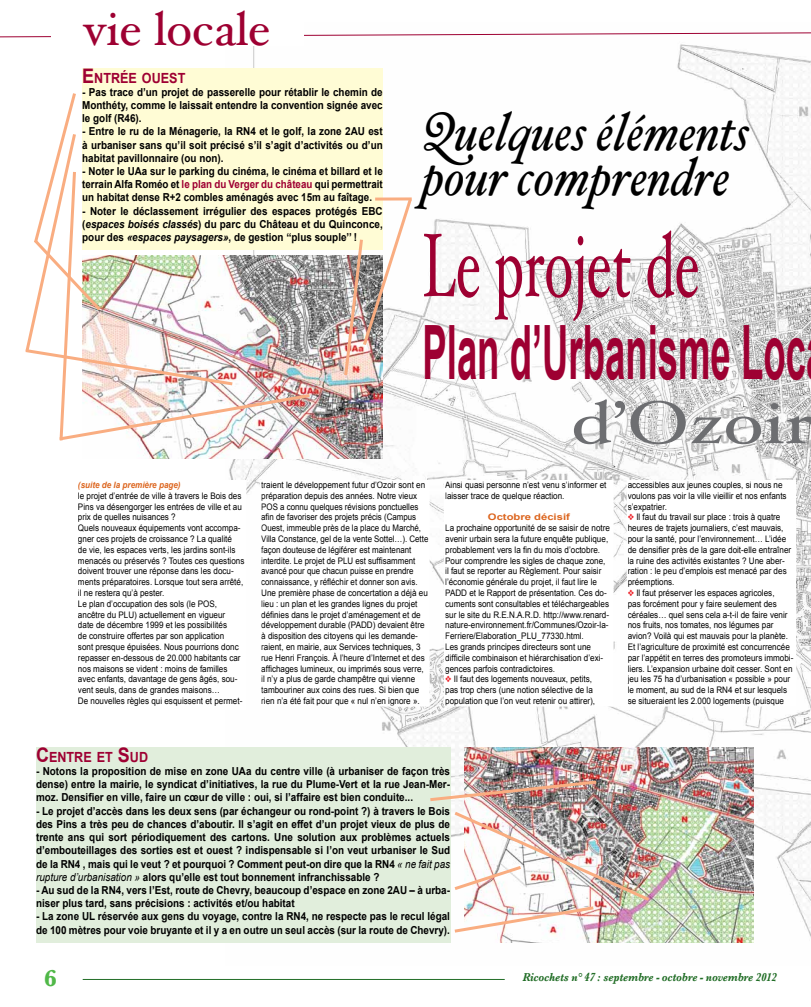
<style>
.page{position:relative;width:811px;height:1007px;background:#fff}
.page>*{position:absolute;margin:0;border:0;box-sizing:border-box;transform-origin:0 0}
.t1{font:90px "Hoefler Text";color:#9e0032;scale:.6 1}
.t2{font:700 75px "Arial";color:#9e0032;scale:.49 1}
.t3{font:60px "Hoefler Text";color:#6d6e71;scale:1.25 1}
.t4{font:italic 54px/45px "Hoefler Text";color:#000;scale:.9 1}
.t5{font:48px "Hoefler Text";color:#9e0032}
.t6{font:700 24px "Baskerville";color:#50b848}
.t7{font:700 14px "Arial";color:#9e0032;scale:.9 1}
.t8{font:italic 700 12px "Baskerville";color:#226e27;scale:.85 1}
.t9{font:700 11px/13.2px "Arial";color:#000;text-align:justify;scale:.9 1}
.t10{font:700 11px/13.2px "Arial";color:#000;text-align:justify;scale:.89 1}
.t11{font:9px/10.8px "Arial";color:#000;scale:.9 1}
.t12{font:italic 700 9px "Arial";color:#dc651e;scale:.9 1}
.t13{font:700 9px "Arial";color:#dc651e;scale:1.25 1}
.s1{font-size:20px}
.s2{color:#9e0032}
.s3{font-style:italic}
.s4{color:#ed1d24}
.s5{font-weight:400;font-style:italic}
</style>
<div class="page">
<hr style="left:83px;top:978px;width:422px;height:1px;background:#226e27">
<img style="left:225px;top:44px;width:586px;height:899px">
<div style="left:77px;top:481px;width:169px;height:229px;background:#fff"></div>
<div style="left:261px;top:481px;width:168px;height:225px;background:#fff"></div>
<div style="left:445px;top:481px;width:168px;height:225px;background:#fff"></div>
<div style="left:627px;top:481px;width:168px;height:225px;background:#fff"></div>
<img style="left:139px;top:255px;width:244px;height:203px">
<img style="left:464px;top:747px;width:289px;height:195px">
<div style="left:82px;top:68px;width:301px;height:182px;background:#fffcd5"></div>
<div style="left:36px;top:747px;width:414px;height:195px;background:#e1eedc"></div>
<svg style="left:25px;top:93px;width:288px;height:350px"></svg>
<img style="left:342px;top:196px;width:72px;height:182px">
<img style="left:430px;top:778px;width:169px;height:24px">
<img style="left:451px;top:809px;width:201px;height:125px">
<svg style="left:0;top:32px;width:811px;height:6px"></svg>
<div style="left:51px;top:0;width:253px;height:45px;background:#fff"></div>
<h3 class="t5" style="left:84px;top:1px;width:188px">vie locale</h3>
<h3 class="t7" style="left:82px;top:68px;width:116px"><span class="s1">E</span>NTRÉE OUEST</h3>
<p class="t9" style="left:82px;top:86px;width:335px">- Pas trace d’un projet de passerelle pour rétablir le chemin de Monthéty, comme le laissait entendre la convention signée avec le golf (R46).</p>
<p class="t9" style="left:82px;top:125px;width:335px">- Entre le ru de la Ménagerie, la RN4 et le golf, la zone 2AU est à urbaniser sans qu’il soit précisé s’il s’agit d’activités ou d’un habitat pavillonnaire (ou non).</p>
<p class="t10" style="left:82px;top:165px;width:339px">- Noter le UAa sur le parking du cinéma, le cinéma et billard et le terrain Alfa Roméo et <span class="s2">le plan du Verger du château</span> qui permettrait un habitat dense R+2 combles aménagés avec 15m au faîtage.</p>
<p class="t9" style="left:82px;top:204px;width:335px">- Noter le déclassement irrégulier des espaces protégés EBC (<span class="s3">espaces boisés classés</span>) du parc du Château et du Quinconce, pour des <span class="s3">«espaces paysagers»</span>, de gestion ‘‘plus souple’’ !</p>
<h3 class="t4" style="left:422px;top:108px;width:365px">Quelques éléments pour comprendre</h3>
<h1 class="t1" style="left:422px;top:212px;width:464px">Le projet de</h1>
<h2 class="t2" style="left:422px;top:302px;width:784px">Plan d’Urbanisme Loc</h2>
<h3 class="t3" style="left:571px;top:387px;width:195px">d’Ozoir</h3>
<p class="t12" style="left:78px;top:478px;width:116px">(suite de la première page)</p>
<p class="t11" style="left:78px;top:490px;width:186px">le projet d’entrée de ville à travers le Bois des Pins va désengorger les entrées de ville et au prix de quelles nuisances ?<br>Quels nouveaux équipements vont accompa&shy;gner ces projets de croissance ? La qualité<br>de vie, les espaces verts, les jardins sont-ils menacés ou préservés ? Toutes ces questions doivent trouver une réponse dans les docu&shy;ments préparatoires. Lorsque tout sera arrêté, il ne restera qu’à pester.<br>Le plan d’occupation des sols (le POS, ancêtre du PLU) actuellement en vigueur<br>date de décembre 1999 et les possibilités<br>de construire offertes par son application<br>sont presque épuisées. Nous pourrions donc repasser en-dessous de 20.000 habitants car nos maisons se vident : moins de familles avec enfants, davantage de gens âgés, sou&shy;vent seuls, dans de grandes maisons…<br>De nouvelles règles qui esquissent et permet-</p>
<p class="t11" style="left:261px;top:479px;width:187px">traient le développement futur d’Ozoir sont en préparation depuis des années. Notre vieux POS a connu quelques révisions ponctuelles afin de favoriser des projets précis (Campus Ouest, immeuble près de la place du Marché, Villa Constance, gel de la vente Sottel…). Cette façon douteuse de légiférer est maintenant interdite. Le projet de PLU est suffisamment avancé pour que chacun puisse en prendre connaissance, y réfléchir et donner son avis.<br>Une première phase de concertation a déjà eu lieu : un plan et les grandes lignes du projet définies dans le projet d’aménagement et de développement durable (PADD) devaient être à disposition des citoyens qui les demande&shy;raient, en mairie, aux Services techniques, 3 rue Henri François. À l’heure d’Internet et des affichages lumineux, ou imprimés sous verre, il n’y a plus de garde champêtre qui vienne tambouriner aux coins des rues. Si bien que rien n’a été fait pour que « nul n’en ignore ».</p>
<p class="t11" style="left:445px;top:479px;width:181px">Ainsi quasi personne n’est venu s’informer et laisser trace de quelque réaction.</p>
<p class="t13" style="left:488px;top:511px;width:67px">Octobre décisif</p>
<p class="t11" style="left:445px;top:522px;width:185px">La prochaine opportunité de se saisir de notre avenir urbain sera la future enquête publique, probablement vers la fin du mois d’octobre.<br>Pour comprendre les sigles de chaque zone, il faut se reporter au Règlement. Pour saisir l’économie générale du projet, il faut lire le PADD et le Rapport de présentation. Ces do&shy;cuments sont consultables et téléchargeables sur le site du R.E.N.A.R.D. http://www.renard&shy;nature-environnement.fr/Communes/Ozoir-la-Ferriere/Elaboration_PLU_77330.html.<br>Les grands principes directeurs sont une difficile combinaison et hiérarchisation d’exi&shy;gences parfois contradictoires.</p>
<p class="t11" style="left:445px;top:674px;width:168px"><span class="s4">❖</span> Il faut des logements nouveaux, petits, pas trop chers (une notion sélective de la population que l’on veut retenir ou attirer),</p>
<h3 class="t7" style="left:36px;top:747px;width:126px"><span class="s1">C</span>ENTRE ET <span class="s1">S</span>UD</h3>
<p class="t9" style="left:36px;top:764px;width:461px">- Notons la proposition de mise en zone UAa du centre ville (à urbaniser de façon très dense) entre la mairie, le syndicat d’initiatives, la rue du Plume-Vert et la rue Jean-Mer&shy;moz. Densifier en ville, faire un cœur de ville : oui, si l’affaire est bien conduite...</p>
<p class="t9" style="left:36px;top:804px;width:461px">- Le projet d’accès dans les deux sens (par échangeur ou rond-point ?) à travers le Bois des Pins a très peu de chances d’aboutir. Il s’agit en effet d’un projet vieux de plus de trente ans qui sort périodiquement des cartons. Une solution aux problèmes actuels d’embouteillages des sorties est et ouest ? indispensable si l’on veut urbaniser le Sud de la RN4 , mais qui le veut ? et pourquoi ? Comment peut-on dire que la RN4 <span class="s5">« ne fait pas rupture d’urbanisation »</span> alors qu’elle est tout bonnement infranchissable ?</p>
<p class="t9" style="left:36px;top:883px;width:461px">- Au sud de la RN4, vers l’Est, route de Chevry, beaucoup d’espace en zone 2AU – à urba&shy;niser plus tard, sans précisions : activités et/ou habitat</p>
<p class="t9" style="left:36px;top:910px;width:461px">- La zone UL réservée aux gens du voyage, contre la RN4, ne respecte pas le recul légal de 100 mètres pour voie bruyante et il y a en outre un seul accès (sur la route de Chevry).</p>
<p class="t11" style="left:628px;top:479px;width:178px">accessibles aux jeunes couples, si nous ne voulons pas voir la ville vieillir et nos enfants s’expatrier.</p>
<p class="t11" style="left:628px;top:512px;width:183px"><span class="s4">❖</span> Il faut du travail sur place : trois à quatre heures de trajets journaliers, c’est mauvais, pour la santé, pour l’environnement… L’idée de densifier près de la gare doit-elle entraîner la ruine des activités existantes ? Une aber&shy;ration : le peu d’emplois est menacé par des préemptions.</p>
<p class="t11" style="left:628px;top:587px;width:186px"><span class="s4">❖</span> Il faut préserver les espaces agricoles,<br>pas forcément pour y faire seulement des céréales… quel sens cela a-t-il de faire venir nos fruits, nos tomates, nos légumes par avion? Voilà qui est mauvais pour la planète.<br>Et l’agriculture de proximité est concurrencée par l’appétit en terres des promoteurs immobi&shy;liers. L’expansion urbaine doit cesser. Sont en jeu les 75 ha d’urbanisation « possible » pour le moment, au sud de la RN4 et sur lesquels se situeraient les 2.000 logements (puisque</p>
<h3 class="t6" style="left:44px;top:964px;width:15px">6</h3>
<h3 class="t8" style="left:523px;top:970px;width:300px">Ricochets n° 47 : septembre - octobre - novembre 2012</h3>
</div>
